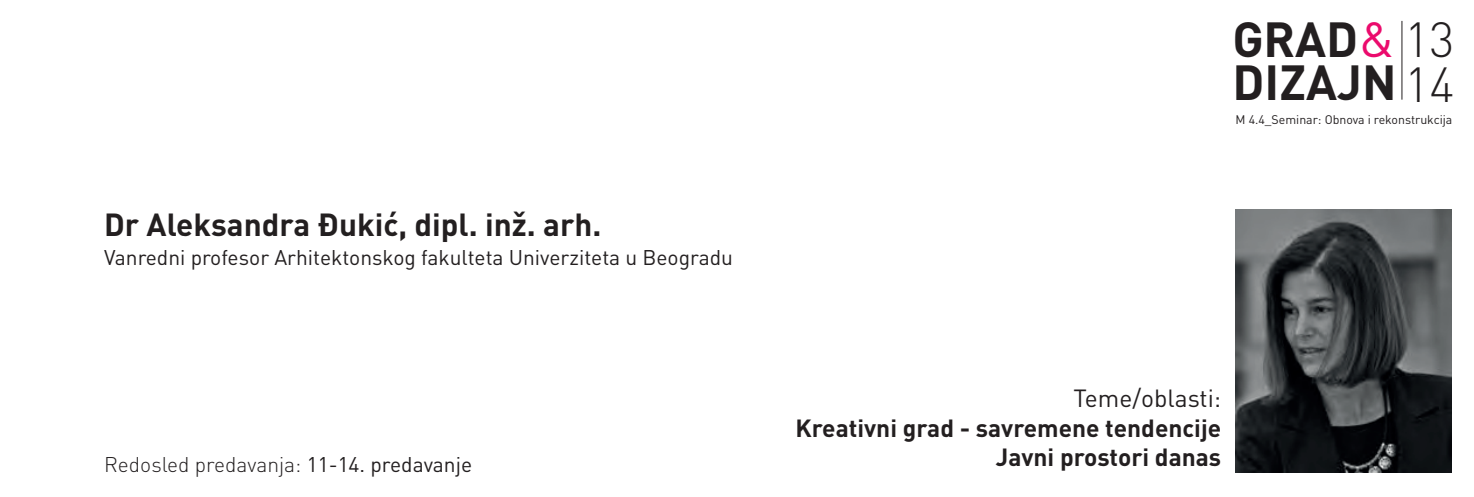
<style>
.page{position:relative;width:1474px;height:497px;background:#fff}
.page>*{position:absolute;margin:0;border:0;box-sizing:border-box;transform-origin:0 0}
.t1{font:700 48.65px/42.5px "DIN Pro";color:#231f20}
.t2{font:700 31.5px "DIN Pro";color:#231f20}
.t3{font:700 24.5px/29.4px "DIN Pro";color:#231f20;text-align:right}
.t4{font:21px "DIN Pro";color:#231f20}
.t5{font:300 21px "DIN Pro";color:#231f20}
.t6{font:12.25px "DIN Pro";color:#231f20}
.s1{font-weight:400;color:#eb0b6d}
.s2{font-weight:300}
.s3{font-weight:400}
</style>
<div class="page">
<hr style="left:1401px;top:21px;width:1px;height:78px;background:#231f20">
<img style="left:1235px;top:209px;width:216px;height:262px">
<p class="t2" style="left:104px;top:203px;width:498px">Dr Aleksandra Đukić, dipl. inž. arh.</p>
<p class="t4" style="left:104px;top:243px;width:630px">Vanredni profesor Arhitektonskog fakulteta Univerziteta u Beogradu</p>
<p class="t1" style="left:1232px;top:16px;width:223px">GRAD<span class="s1">&amp;</span> <span class="s2">13<br></span>DIZAJN <span class="s2">14</span></p>
<p class="t6" style="left:1235px;top:111px;width:218px">M 4.4_Seminar: Obnova i rekonstrukcija</p>
<p class="t3" style="left:795px;top:382px;width:427px"><span class="s3">Teme/oblasti:<br></span>Kreativni grad - savremene tendencije</p>
<p class="t5" style="left:104px;top:449px;width:369px">Redosled predavanja: <span class="s3">11-14. predavanje</span></p>
<p class="t3" style="left:995px;top:441px;width:227px">Javni prostori danas</p>
</div>
